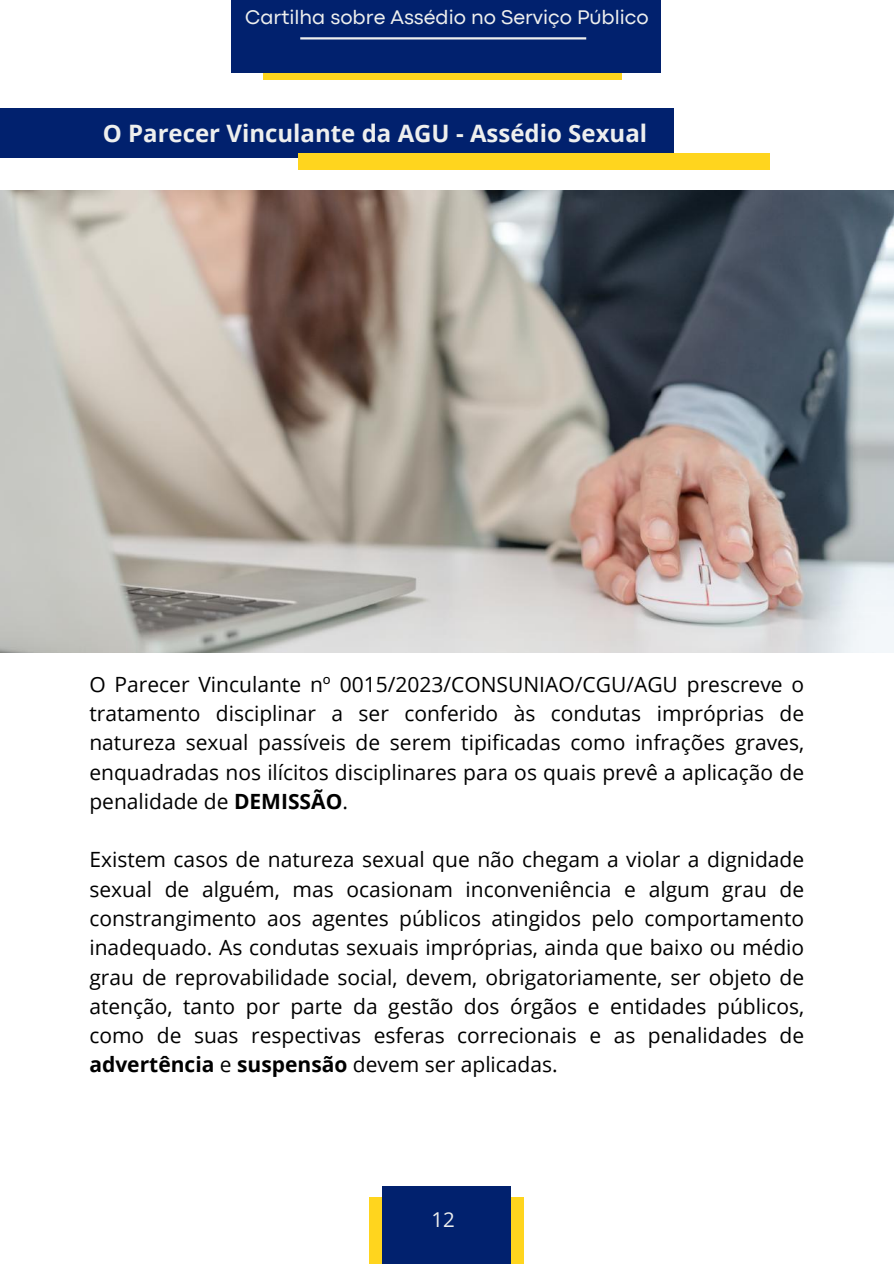
<style>
.page{position:relative;width:894px;height:1264px;background:#fff}
.page>*{position:absolute;margin:0;border:0;box-sizing:border-box;transform-origin:0 0}
.t1{font:700 24px "Open Sans";color:#eeefee}
.t2{font:21px/29.2px "Open Sans";color:#000;text-align:justify}
.t3{font:20.55px "Codec Pro";color:#eeefee}
.t4{font:20.4px "Open Sans";color:#eeefee}
.s1{font-weight:700}
</style>
<div class="page">
<div style="left:262px;top:0;width:359px;height:80px;background:#ffd51e"></div>
<div style="left:231px;top:0;width:429px;height:72px;background:#01216e"></div>
<hr style="left:300px;top:37px;width:286px;height:2px;background:#eeefee">
<div style="left:369px;top:1196px;width:155px;height:67px;background:#ffd51e"></div>
<div style="left:382px;top:1186px;width:129px;height:77px;background:#01216e"></div>
<div style="left:0;top:109px;width:674px;height:49px;background:#01216e"></div>
<div style="left:298px;top:153px;width:471px;height:17px;background:#ffd51e"></div>
<img style="left:0;top:191px;width:893px;height:461px">
<p class="t3" style="left:245px;top:10px;width:405px">Cartilha sobre Assédio no Serviço Público</p>
<p class="t1" style="left:103px;top:116px;width:545px">O Parecer Vinculante da AGU - Assédio Sexual</p>
<p class="t2" style="left:89px;top:669px;width:716px">O Parecer Vinculante nº 0015/2023/CONSUNIAO/CGU/AGU prescreve o tratamento disciplinar a ser conferido às condutas impróprias de natureza sexual passíveis de serem tipificadas como infrações graves, enquadradas nos ilícitos disciplinares para os quais prevê a aplicação de penalidade de <span class="s1">DEMISSÃO</span>.</p>
<p class="t2" style="left:89px;top:844px;width:716px">Existem casos de natureza sexual que não chegam a violar a dignidade sexual de alguém, mas ocasionam inconveniência e algum grau de constrangimento aos agentes públicos atingidos pelo comportamento inadequado. As condutas sexuais impróprias, ainda que baixo ou médio grau de reprovabilidade social, devem, obrigatoriamente, ser objeto de atenção, tanto por parte da gestão dos órgãos e entidades públicos, como de suas respectivas esferas correcionais e as penalidades de <span class="s1">advertência</span> e <span class="s1">suspensão</span> devem ser aplicadas.</p>
<p class="t4" style="left:431px;top:1205px;width:25px">12</p>
</div>
